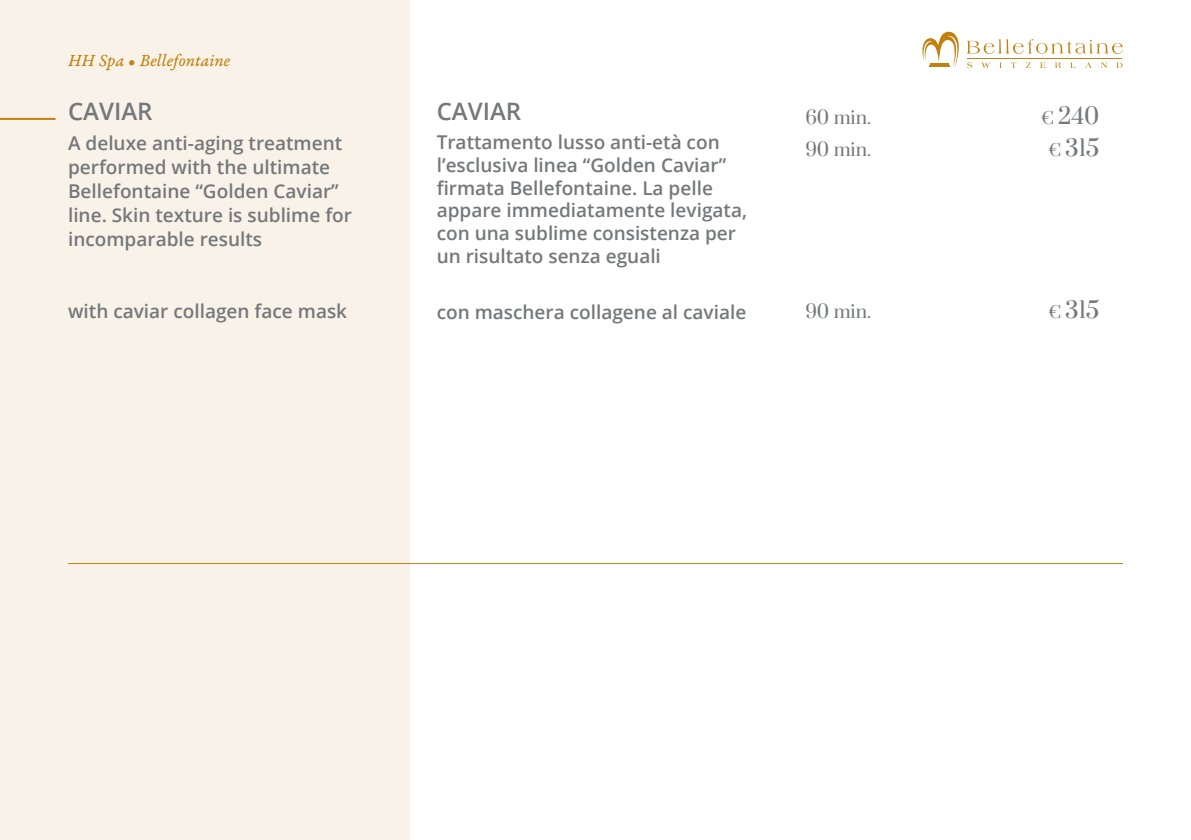
<style>
.page{position:relative;width:1191px;height:840px;background:#fff}
.page>*{position:absolute;margin:0;border:0;box-sizing:border-box;transform-origin:0 0}
.t1{font:600 24px "Open Sans";color:#74787b}
.t2{font:22px "Prata";color:#74787b}
.t3{font:600 19px/22.8px "Open Sans";color:#74787b}
.t4{font:18px "Garamond Premr Pro It Capt";color:#c18110}
.t5{font:18px "Prata";color:#74787b}
.s1{font-size:16px}
</style>
<div class="page">
<div style="left:0;top:0;width:409px;height:839px;background:#f9f2e8"></div>
<hr style="left:0;top:118px;width:56px;height:2px;background:#c18110">
<svg style="left:966px;top:39px;width:157px;height:15px"></svg>
<svg style="left:967px;top:62px;width:5px;height:6px"></svg>
<svg style="left:981px;top:62px;width:9px;height:6px"></svg>
<svg style="left:1010px;top:62px;width:6px;height:6px"></svg>
<svg style="left:1026px;top:62px;width:5px;height:6px"></svg>
<svg style="left:1040px;top:62px;width:6px;height:6px"></svg>
<svg style="left:1055px;top:62px;width:6px;height:6px"></svg>
<svg style="left:1070px;top:62px;width:5px;height:6px"></svg>
<svg style="left:1085px;top:62px;width:6px;height:6px"></svg>
<svg style="left:1101px;top:62px;width:6px;height:6px"></svg>
<svg style="left:1116px;top:62px;width:6px;height:6px"></svg>
<hr style="left:967px;top:58px;width:155px;height:1px;background:#c18110">
<svg style="left:922px;top:32px;width:37px;height:36px"></svg>
<hr style="left:929px;top:65px;width:20px;height:2px;background:#c18110">
<hr style="left:68px;top:563px;width:1055px;height:1px;background:#c18110">
<p class="t4" style="left:68px;top:49px;width:164px">HH Spa • Bellefontaine</p>
<p class="t1" style="left:68px;top:95px;width:86px">CAVIAR</p>
<p class="t3" style="left:68px;top:131px;width:285px;line-height:24px">A deluxe anti-aging treatment performed with the ultimate<br>Bellefontaine “Golden Caviar” line. Skin texture is sublime for incomparable results</p>
<p class="t3" style="left:68px;top:299px;width:280px">with caviar collagen face mask</p>
<p class="t1" style="left:437px;top:95px;width:86px">CAVIAR</p>
<p class="t3" style="left:437px;top:130px;width:312px">Trattamento lusso anti-età con l’esclusiva linea “Golden Caviar” firmata Bellefontaine. La pelle appare immediatamente levigata, con una sublime consistenza per un risultato senza eguali</p>
<p class="t3" style="left:437px;top:300px;width:311px">con maschera collagene al caviale</p>
<p class="t5" style="left:805px;top:106px;width:67px">60 min.</p>
<p class="t2" style="left:1041px;top:102px;width:60px"><span class="s1">€</span> 240</p>
<p class="t5" style="left:805px;top:138px;width:67px">90 min.</p>
<p class="t2" style="left:1048px;top:134px;width:53px"><span class="s1">€</span> 315</p>
<p class="t5" style="left:805px;top:300px;width:67px">90 min.</p>
<p class="t2" style="left:1048px;top:296px;width:53px"><span class="s1">€</span> 315</p>
</div>
